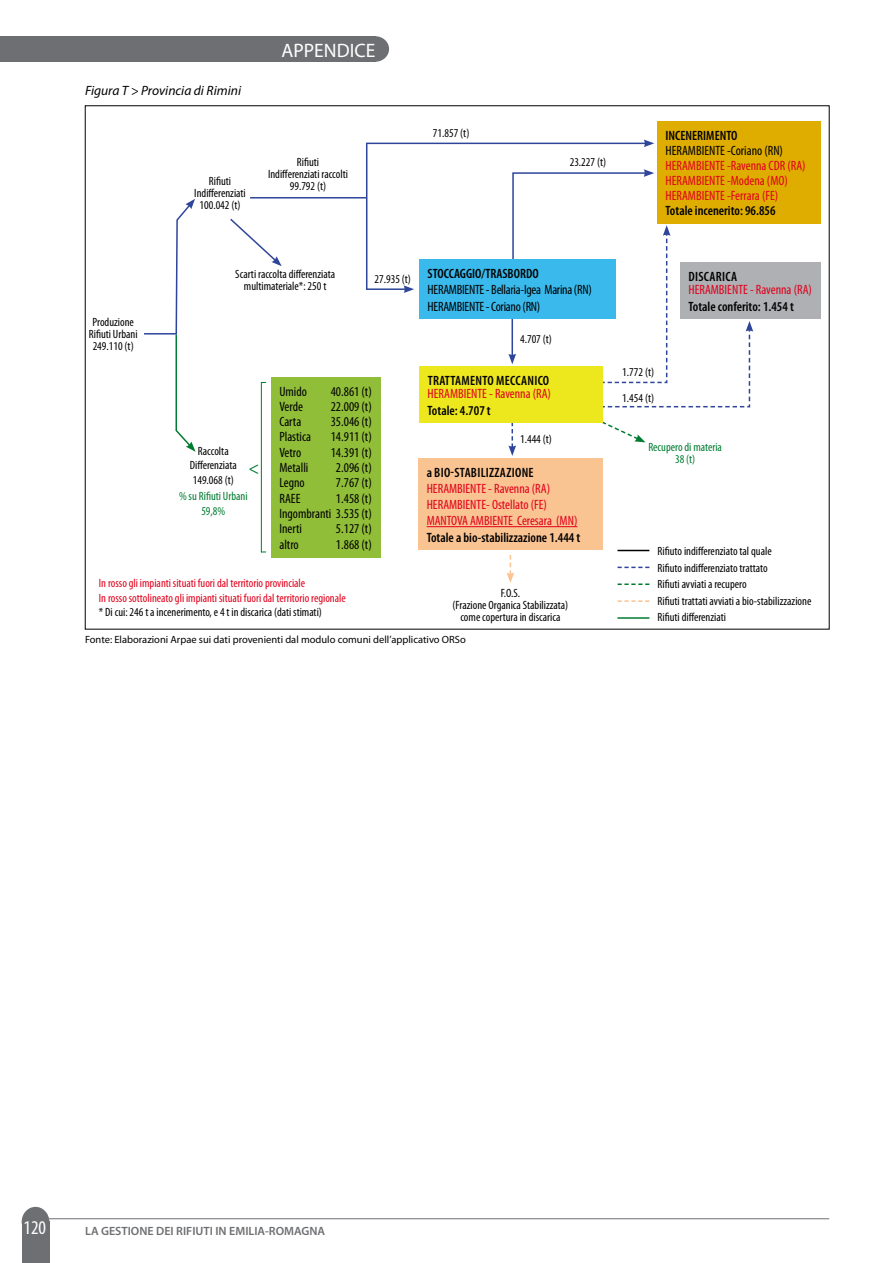
<style>
.page{position:relative;width:893px;height:1263px;background:#fff}
.page>*{position:absolute;margin:0;border:0;box-sizing:border-box;transform-origin:0 0}
.t1{font:19.5px "Myriad Pro";color:#fff}
.t2{font:condensed 19.5px "Myriad Pro";color:#fff}
.t3{font:18px "Myriad Pro";color:#007c31}
.t4{font:condensed 13.5px/15px "Myriad Pro";color:#e0001b}
.t5{font:condensed 13.5px/15.3px "Myriad Pro";color:#000;text-align:justify}
.t6{font:600 condensed 13.5px "Myriad Pro";color:#000}
.t7{font:condensed 13.5px/16.2px "Myriad Pro";letter-spacing:-.02em;color:#000}
.t8{font:italic 13.5px "Myriad Pro";color:#000}
.t9{font:condensed 12px/12px "Myriad Pro";color:#000;text-align:center}
.t10{font:condensed 12px/14.4px "Myriad Pro";color:#e0001b}
.t11{font:condensed 12px/14.4px "Myriad Pro";color:#007c31;text-align:center}
.t12{font:600 12px "Myriad Pro";color:#6d6f72}
.t13{font:10.5px "Myriad Pro";color:#000}
</style>
<div class="page">
<hr style="left:47px;top:1218px;width:782px;height:1px;background:#6d6f72">
<div style="left:22px;top:1222px;width:27px;height:41px;background:#6d6f72"></div>
<div style="left:22px;top:1207px;width:27px;height:29px;background:#6d6f72;border-radius:50%"></div>
<div style="left:0;top:36px;width:375px;height:26px;background:#6d6f72"></div>
<div style="left:361px;top:36px;width:28px;height:26px;background:#6d6f72;border-radius:50%"></div>
<svg style="left:144px;top:199px;width:52px;height:253px"></svg>
<svg style="left:230px;top:218px;width:52px;height:48px"></svg>
<svg style="left:508px;top:423px;width:8px;height:33px"></svg>
<hr style="left:366px;top:288px;width:40px;height:2px;background:#2e4599">
<svg style="left:404px;top:285px;width:10px;height:8px"></svg>
<div style="left:657px;top:122px;width:163px;height:102px;background:#dfad00"></div>
<div style="left:680px;top:262px;width:140px;height:57px;background:#aeb0b3"></div>
<div style="left:418px;top:458px;width:185px;height:92px;background:#fac392"></div>
<hr style="left:427px;top:526px;width:150px;height:1px;background:#e0001b">
<svg style="left:602px;top:421px;width:43px;height:21px"></svg>
<hr style="left:366px;top:143px;width:280px;height:1px;background:#2e4599">
<svg style="left:644px;top:140px;width:10px;height:7px"></svg>
<hr style="left:366px;top:143px;width:1px;height:146px;background:#2e4599">
<svg style="left:508px;top:169px;width:245px;height:239px"></svg>
<div style="left:419px;top:260px;width:197px;height:59px;background:#3abaec"></div>
<div style="left:419px;top:366px;width:184px;height:57px;background:#ede71e"></div>
<div style="left:271px;top:377px;width:109px;height:180px;background:#91be39"></div>
<hr style="left:261px;top:382px;width:1px;height:170px;background:#007c31">
<hr style="left:250px;top:197px;width:116px;height:2px;background:#2e4599">
<svg style="left:507px;top:555px;width:7px;height:28px"></svg>
<hr style="left:617px;top:550px;width:32px;height:1px;background:#000">
<svg style="left:617px;top:567px;width:32px;height:1px"></svg>
<svg style="left:617px;top:600px;width:32px;height:2px"></svg>
<svg style="left:617px;top:583px;width:32px;height:2px"></svg>
<hr style="left:617px;top:617px;width:32px;height:2px;background:#007c31">
<p class="t8" style="left:85px;top:82px;width:158px">Figura T &gt; Provincia di Rimini</p>
<h1 class="t1" style="left:282px;top:38px;width:95px">APPENDICE</h1>
<p class="t9" style="left:194px;top:175px;width:53px">Rifiuti<br>Indifferenziati<br>100.042 (t)</p>
<p class="t9" style="left:268px;top:156px;width:81px">Rifiuti<br>Indifferenziati raccolti<br>99.792 (t)</p>
<p class="t9" style="left:433px;top:126px;width:38px">71.857 (t)</p>
<p class="t9" style="left:570px;top:156px;width:38px">23.227 (t)</p>
<p class="t6" style="left:666px;top:128px;width:73px">INCENERIMENTO</p>
<p class="t5" style="left:666px;top:143px;width:119px">HERAMBIENTE -Coriano (RN)</p>
<p class="t4" style="left:666px;top:158px;width:141px">HERAMBIENTE -Ravenna CDR (RA)<br>HERAMBIENTE -Modena (MO)<br>HERAMBIENTE -Ferrara (FE)</p>
<p class="t6" style="left:666px;top:203px;width:111px">Totale incenerito: 96.856</p>
<p class="t9" style="left:89px;top:316px;width:50px">Produzione<br>Rifiuti Urbani<br>249.110 (t)</p>
<p class="t9" style="left:235px;top:268px;width:101px">Scarti raccolta differenziata multimateriale*: 250 t</p>
<p class="t9" style="left:375px;top:273px;width:38px">27.935 (t)</p>
<p class="t9" style="left:190px;top:444px;width:49px;line-height:14.4px">Raccolta<br>Differenziata<br>149.068 (t)</p>
<p class="t11" style="left:179px;top:489px;width:70px">% su Rifiuti Urbani<br>59,8%</p>
<h2 class="t3" style="left:248px;top:457px;width:12px">&lt;</h2>
<p class="t5" style="left:279px;top:383px;width:29px">Umido</p>
<p class="t5" style="left:331px;top:383px;width:42px">40.861 (t)</p>
<p class="t5" style="left:279px;top:399px;width:25px">Verde</p>
<p class="t5" style="left:331px;top:399px;width:42px">22.009 (t)</p>
<p class="t5" style="left:279px;top:414px;width:23px">Carta</p>
<p class="t5" style="left:331px;top:414px;width:42px">35.046 (t)</p>
<p class="t5" style="left:279px;top:429px;width:33px">Plastica</p>
<p class="t5" style="left:331px;top:429px;width:42px">14.911 (t)</p>
<p class="t5" style="left:279px;top:444px;width:23px">Vetro</p>
<p class="t5" style="left:331px;top:444px;width:42px">14.391 (t)</p>
<p class="t5" style="left:279px;top:460px;width:30px">Metalli</p>
<p class="t5" style="left:336px;top:460px;width:37px">2.096 (t)</p>
<p class="t5" style="left:279px;top:475px;width:27px">Legno</p>
<p class="t5" style="left:336px;top:475px;width:37px">7.767 (t)</p>
<p class="t5" style="left:279px;top:490px;width:23px">RAEE</p>
<p class="t5" style="left:279px;top:490px;width:94px;text-indent:57px">1.458 (t)<br>Ingombranti 3.535 (t)<br>Inerti</p>
<p class="t5" style="left:336px;top:521px;width:37px">5.127 (t)</p>
<p class="t5" style="left:279px;top:536px;width:21px">altro</p>
<p class="t5" style="left:336px;top:536px;width:37px">1.868 (t)</p>
<p class="t10" style="left:99px;top:576px;width:248px">In rosso gli impianti situati fuori dal territorio provinciale<br>In rosso sottolineato gli impianti situati fuori dal territorio regionale</p>
<p class="t9" style="left:99px;top:606px;width:225px">* Di cui: 246 t a incenerimento, e 4 t in discarica (dati stimati)</p>
<p class="t6" style="left:428px;top:265px;width:113px">STOCCAGG IO/TRASBORDO</p>
<p class="t7" style="left:428px;top:282px;width:166px">HERAMBIENTE - Bellaria-Igea Marina (RN)<br>HERAMBIENTE - Coriano (RN)</p>
<p class="t9" style="left:520px;top:333px;width:33px">4.707 (t)</p>
<p class="t6" style="left:428px;top:372px;width:42px">trattamento</p>
<p class="t6" style="left:496px;top:372px;width:7px">mecc</p>
<p class="t6" style="left:521px;top:372px;width:13px">anico</p>
<p class="t4" style="left:428px;top:386px;width:125px">HERAMBIENTE - Ravenna (RA)</p>
<p class="t6" style="left:428px;top:402px;width:65px">Totale: 4.707 t</p>
<p class="t9" style="left:520px;top:433px;width:33px">1.444 (t)</p>
<p class="t6" style="left:427px;top:464px;width:56px">a bio-stabilizz</p>
<p class="t6" style="left:500px;top:464px;width:13px">azione</p>
<p class="t4" style="left:427px;top:480px;width:152px;line-height:16.2px">HERAMBIENTE - Ravenna (RA)<br>HERAMBIENTE- Ostellato (FE)<br>MANTOVA AMBIENTE Ceresara (MN)</p>
<p class="t6" style="left:427px;top:529px;width:155px">Totale a bio-stabilizzazione 1.444 t</p>
<p class="t9" style="left:452px;top:587px;width:117px">F.O.S.<br>(Frazione Organica Stabilizzata) come copertura in discarica</p>
<p class="t13" style="left:85px;top:633px;width:382px">Fonte: Elaborazioni Arpae sui dati provenienti dal modulo comuni dell’applicativo ORSo</p>
<p class="t9" style="left:622px;top:359px;width:33px;line-height:26.1px;text-align:left">1.772 (t)<br>1.454 (t)</p>
<p class="t6" style="left:689px;top:268px;width:50px">Discarica</p>
<p class="t4" style="left:688px;top:282px;width:125px">HERAMBIENTE - Ravenna (RA)</p>
<p class="t6" style="left:688px;top:298px;width:107px">Totale conferito: 1.454 t</p>
<p class="t11" style="left:648px;top:441px;width:75px;line-height:12px">Recupero di materia<br>38 (t)</p>
<p class="t9" style="left:658px;top:543px;width:155px;line-height:16.5px;text-align:left">Rifiuto indifferenziato tal quale<br>Rifiuto indifferenziato trattato<br>Rifiuti avviati a recupero<br>Rifiuti trattati avviati a bio-stabilizzazione Rifiuti differenziati</p>
<h1 class="t2" style="left:24px;top:1215px;width:24px">120</h1>
<p class="t12" style="left:85px;top:1223px;width:104px">LA GESTIONE DEI RIFIU</p>
<p class="t12" style="left:204px;top:1223px;width:123px">TI IN EMILIA-ROMAGNA</p>
</div>
